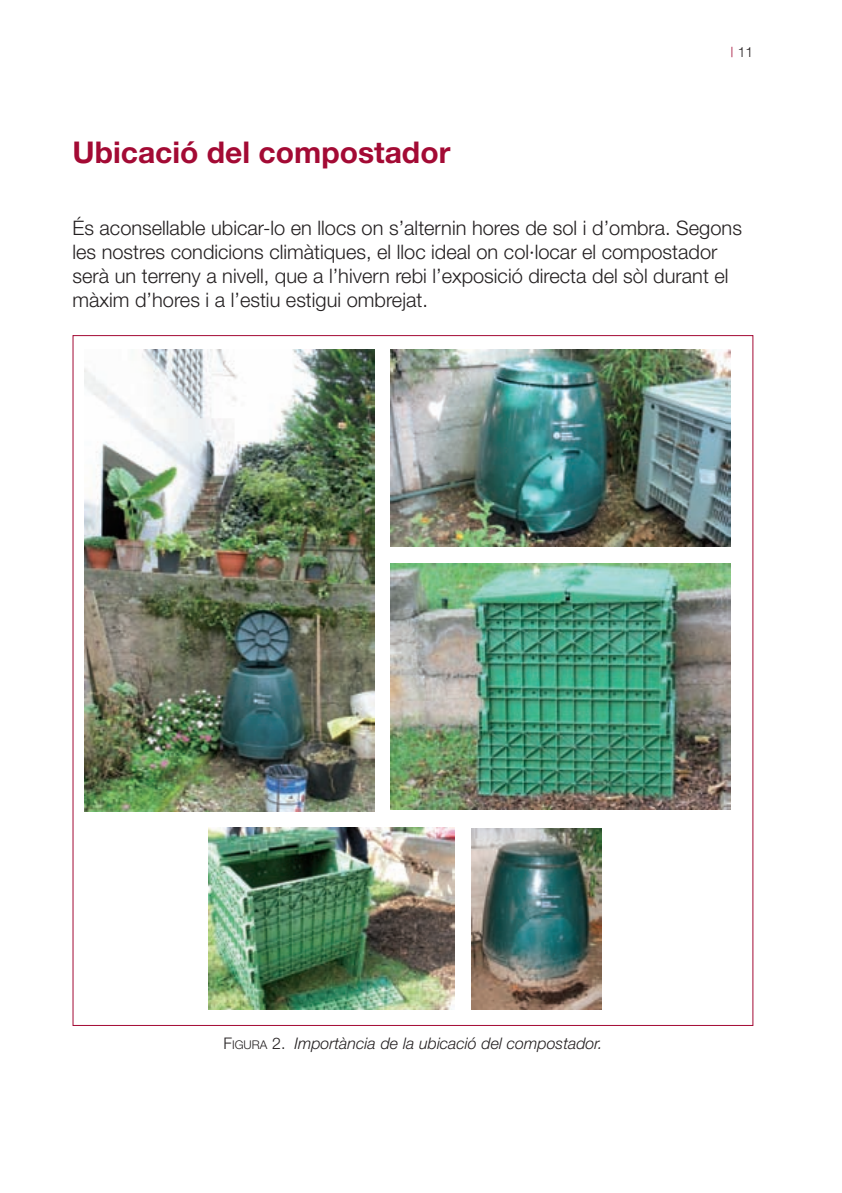
<style>
.page{position:relative;width:842px;height:1193px;background:#fff}
.page>*{position:absolute;margin:0;border:0;box-sizing:border-box;transform-origin:0 0}
.t1{font:700 30px "Helvetica Neue";color:#a30a34}
.t2{font:300 20px/24px "Helvetica Neue";color:#231f20}
.t3{font:italic 300 16px "Helvetica Neue";color:#231f20}
.t4{font:300 14px "Helvetica Neue";color:#231f20}
.s1{color:#a30a34}
.s2{font-style:normal}
.s3{font-style:normal;font-size:12px}
</style>
<div class="page">
<img style="left:72px;top:335px;width:682px;height:691px">
<h1 class="t1" style="left:72px;top:142px;width:379px">Ubicació del compostador</h1>
<p class="t4" style="left:730px;top:47px;width:24px"><span class="s1">|</span> 11</p>
<p class="t2" style="left:72px;top:218px;width:670px">És aconsellable ubicar-lo en llocs on s’alternin hores de sol i d’ombra. Segons les nostres condicions climàtiques, el lloc ideal on col·locar el compostador serà un terreny a nivell, que a l’hivern rebi l’exposició directa del sòl durant el màxim d’hores i a l’estiu estigui ombrejat.</p>
<p class="t3" style="left:223px;top:1037px;width:380px"><span class="s2">F</span><span class="s3">IGURA</span> <span class="s2">2.</span> Importància de la ubicació del compostador.</p>
</div>
